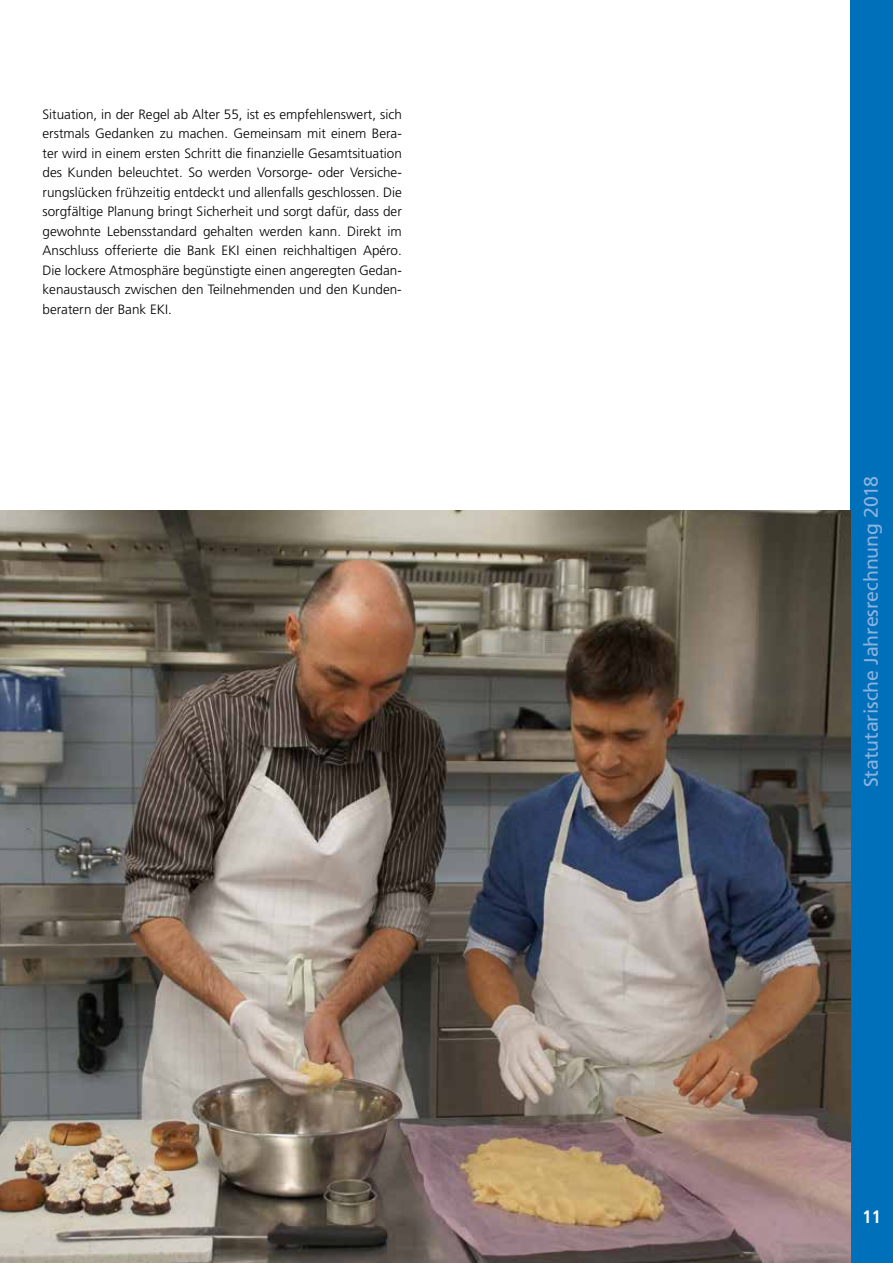
<style>
.page{position:relative;width:893px;height:1263px;background:#fff}
.page>*{position:absolute;margin:0;border:0;box-sizing:border-box;transform-origin:0 0}
.t1{font:19.5px "Frutiger LT Std";letter-spacing:-.005em;color:#8ab2df}
.t2{font:700 condensed 18px "Frutiger LT Std";color:#fff}
.t3{font:300 13.5px/19.5px "Frutiger LT Std";color:#000;text-align:justify}
</style>
<div class="page">
<div style="left:850px;top:0;width:43px;height:1263px;background:#0070ba"></div>
<img style="left:0;top:510px;width:850px;height:753px">
<p class="t3" style="left:43px;top:104px;width:361px">Situation, in der Regel ab Alter 55, ist es empfehlenswert, sich erstmals Gedanken zu machen. Gemeinsam mit einem Bera&shy;ter wird in einem ersten Schritt die finanzielle Gesamtsituation des Kunden beleuchtet. So werden Vorsorge- oder Versiche&shy;rungslücken frühzeitig entdeckt und allenfalls geschlossen. Die sorgfältige Planung bringt Sicherheit und sorgt dafür, dass der gewohnte Lebensstandard gehalten werden kann. Direkt im Anschluss offerierte die Bank EKI einen reichhaltigen Apéro.<br>Die lockere Atmosphäre begünstigte einen angeregten Gedan&shy;kenaustausch zwischen den Teilnehmenden und den Kunden&shy;beratern der Bank EKI.</p>
<h1 class="t1" style="left:860px;top:787px;width:312px;rotate:-90deg">Statutarische Jahresrechnung 2018</h1>
<h2 class="t2" style="left:862px;top:1206px;width:20px">11</h2>
</div>
